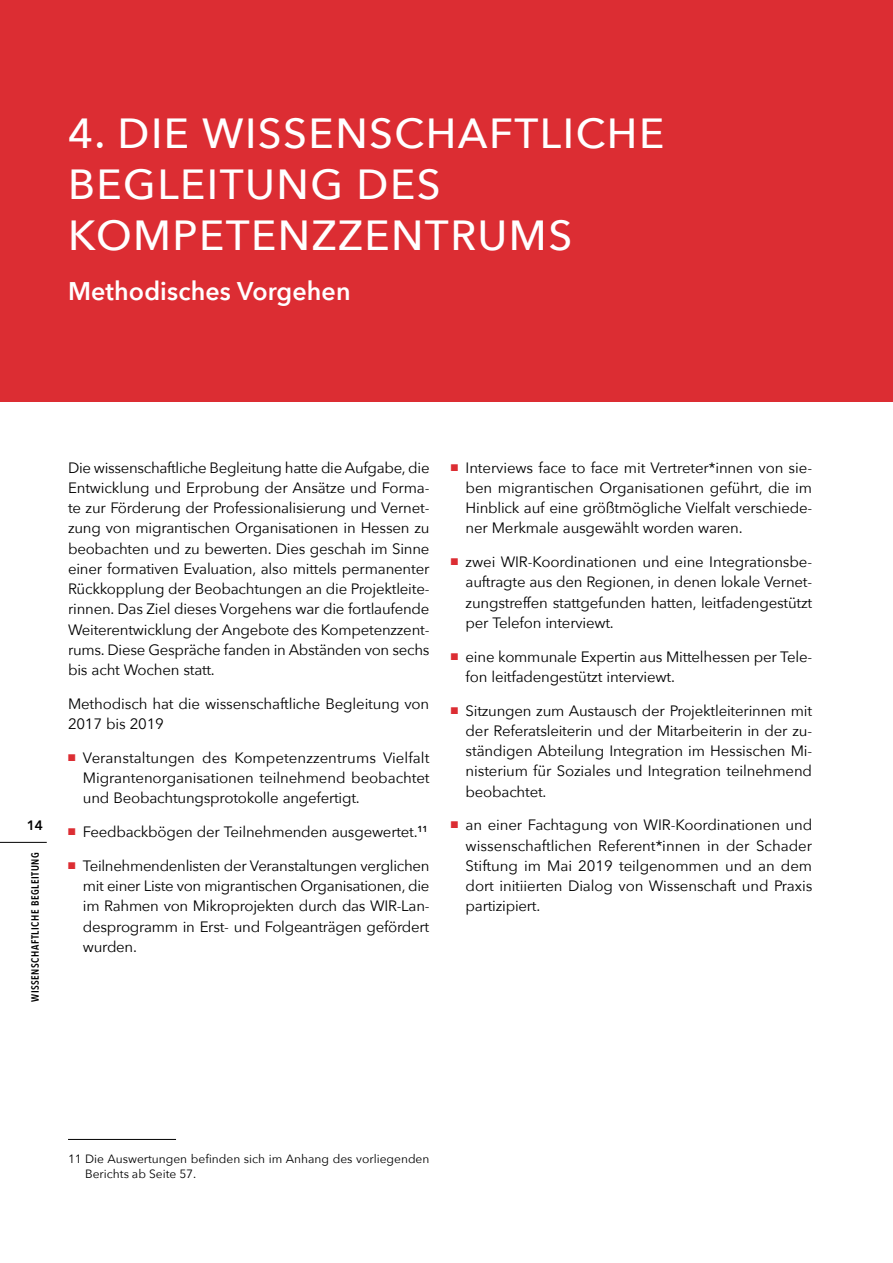
<style>
.page{position:relative;width:893px;height:1263px;background:#fff}
.page>*{position:absolute;margin:0;border:0;box-sizing:border-box;transform-origin:0 0}
.H1_Kapitel{font:500 42px/51px "Avenir Next";letter-spacing:.035em;color:#fff}
.H1_Kapitel-2{font:600 25.5px "Avenir Next";letter-spacing:.005em;color:#fff}
.P_normal{font:15px/20.2px "Avenir Next";letter-spacing:-.015em;color:#000;text-align:justify}
.t1{font:600 13.5px "Avenir Next LT Pro";color:#000}
.Fußnote{font:12px/15px "Avenir Next";color:#000}
.t2{font:600 10.5px "Avenir Next Condensed";letter-spacing:.05em;color:#000}
.s1{color:#dc2d33}
</style>
<div class="page">
<div style="left:0;top:0;width:893px;height:402px;background:#dc2d33"></div>
<hr style="left:68px;top:1139px;width:108px;height:1px;background:#000">
<hr style="left:0;top:842px;width:47px;height:1px;background:#000">
<h1 class="H1_Kapitel" style="left:68px;top:107px;width:598px">4. DIE WISSENSCHAFTLICHE<br>BEGLEITUNG DES<br>KOMPETENZZENTRUMS</h1>
<h1 class="H1_Kapitel-2" style="left:68px;top:269px;width:284px">Methodisches Vorgehen</h1>
<p class="t1" style="left:27px;top:817px;width:18px">14</p>
<p class="t2" style="left:26px;top:1002px;width:150px;rotate:-90deg">WISSENSCHAFTLICHE BEGLEITUNG</p>
<p class="P_normal" style="left:68px;top:457px;width:363px">Die wissenschaftliche Begleitung hatte die Aufgabe, die Entwicklung und Erprobung der Ansätze und Forma&shy;te zur Förderung der Professionalisierung und Vernet&shy;zung von migrantischen Organisationen in Hessen zu beobachten und zu bewerten. Dies geschah im Sinne einer formativen Evaluation, also mittels permanenter Rückkopplung der Beobachtungen an die Projektleite&shy;rinnen. Das Ziel dieses Vorgehens war die fortlaufende Weiterentwicklung der Angebote des Kompetenzzent&shy;rums. Diese Gespräche fanden in Abständen von sechs bis acht Wochen statt.</p>
<p class="P_normal" style="left:68px;top:693px;width:363px">Methodisch hat die wissenschaftliche Begleitung von<br>2017 bis 2019</p>
<p class="P_normal" style="left:83px;top:747px;width:348px;text-indent:-15px"><span class="s1">■</span> Veranstaltungen des Kompetenzzentrums Vielfalt Migrantenorganisationen teilnehmend beobachtet und Beobachtungsprotokolle angefertigt.</p>
<p class="P_normal" style="left:68px;top:821px;width:361px"><span class="s1">■</span> Feedbackbögen der Teilnehmenden ausgewertet.<sup>11</sup></p>
<p class="P_normal" style="left:83px;top:855px;width:348px;text-indent:-15px"><span class="s1">■</span> Teilnehmendenlisten der Veranstaltungen verglichen mit einer Liste von migrantischen Organisationen, die im Rahmen von Mikroprojekten durch das WIR-Lan&shy;desprogramm in Erst- und Folgeanträgen gefördert wurden.</p>
<p class="P_normal" style="left:466px;top:457px;width:348px;text-indent:-15px"><span class="s1">■</span> Interviews face to face mit Vertreter*innen von sie&shy;ben migrantischen Organisationen geführt, die im Hinblick auf eine größtmögliche Vielfalt verschiede&shy;ner Merkmale ausgewählt worden waren.</p>
<p class="P_normal" style="left:466px;top:551px;width:348px;text-indent:-15px"><span class="s1">■</span> zwei WIR-Koordinationen und eine Integrationsbe&shy;auftragte aus den Regionen, in denen lokale Vernet&shy;zungstreffen stattgefunden hatten, leitfadengestützt per Telefon interviewt.</p>
<p class="P_normal" style="left:466px;top:646px;width:348px;text-indent:-15px"><span class="s1">■</span> eine kommunale Expertin aus Mittelhessen per Tele&shy;fon leitfadengestützt interviewt.</p>
<p class="P_normal" style="left:466px;top:700px;width:348px;text-indent:-15px"><span class="s1">■</span> Sitzungen zum Austausch der Projektleiterinnen mit der Referatsleiterin und der Mitarbeiterin in der zu&shy;ständigen Abteilung Integration im Hessischen Mi&shy;nisterium für Soziales und Integration teilnehmend beobachtet.</p>
<p class="P_normal" style="left:466px;top:814px;width:348px;text-indent:-15px"><span class="s1">■</span> an einer Fachtagung von WIR-Koordinationen und wissenschaftlichen Referent*innen in der Schader Stiftung im Mai 2019 teilgenommen und an dem dort initiierten Dialog von Wissenschaft und Praxis partizipiert.</p>
<p class="Fußnote" style="left:85px;top:1151px;width:346px;text-indent:-17px">11 Die Auswertungen befinden sich im Anhang des vorliegenden<br>Berichts ab Seite 57.</p>
</div>
